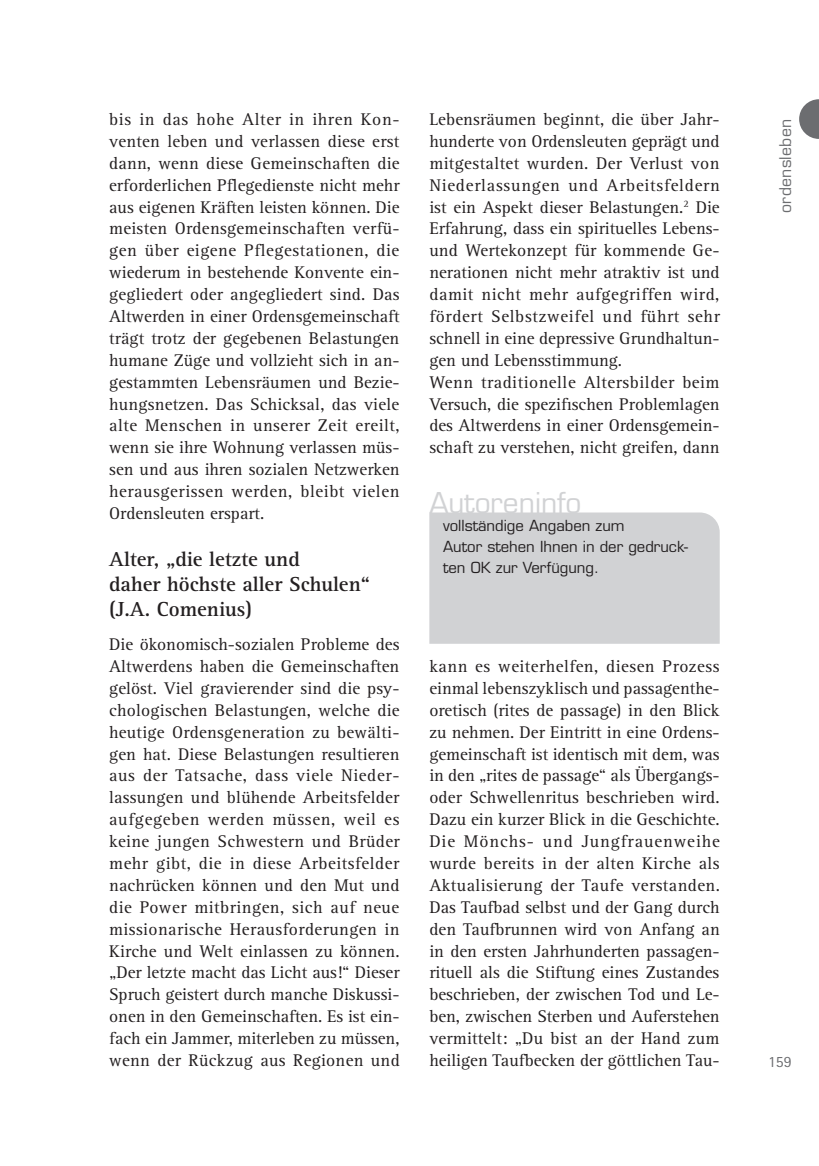
<style>
.page{position:relative;width:819px;height:1166px;background:#fff}
.page>*{position:absolute;margin:0;border:0;box-sizing:border-box;transform-origin:0 0}
.Headline{font:28px "Eurostile LT Std";color:#d1d2d4}
.Zwischenüberschrift{font:700 21px/25.2px "Rotis Serif Pro";color:#231f20}
.Fließtext{font:17.5px/21.9px "Rotis Serif Pro";color:#231f20;text-align:justify}
.t1{font:15.75px "Eurostile LT Std";letter-spacing:.02em;color:#6c6d70}
.t2{font:15.75px "Rotis Sans Serif Pro";color:#6c6d70}
.Autoreninfo_Buchinfo{font:14.88px/21px "Eurostile LT Std";color:#231f20}
</style>
<div class="page">
<svg style="left:799px;top:99px;width:20px;height:40px"></svg>
<div style="left:429px;top:512px;width:290px;height:132px;background:#d1d2d4"></div>
<p class="Fließtext" style="left:109px;top:109px;width:292px">bis in das hohe Alter in ihren Kon&shy;venten leben und verlassen diese erst dann, wenn diese Gemeinschaften die erforderlichen Pflegedienste nicht mehr aus eigenen Kräften leisten können. Die meisten Ordensgemeinschaften verfü&shy;gen über eigene Pflegestationen, die wiederum in bestehende Konvente ein&shy;gegliedert oder angegliedert sind. Das Altwerden in einer Ordensgemeinschaft trägt trotz der gegebenen Belastungen humane Züge und vollzieht sich in an&shy;gestammten Lebensräumen und Bezie&shy;hungsnetzen. Das Schicksal, das viele alte Menschen in unserer Zeit ereilt, wenn sie ihre Wohnung verlassen müs&shy;sen und aus ihren sozialen Netzwerken herausgerissen werden, bleibt vielen Ordensleuten erspart.</p>
<p class="Zwischenüberschrift" style="left:109px;top:546px;width:192px">Alter, „die letzte und</p>
<p class="Zwischenüberschrift" style="left:109px;top:572px;width:262px">daher höchste aller Schulen“ (J.A. Comenius)</p>
<p class="Fließtext" style="left:109px;top:634px;width:292px">Die ökonomisch-sozialen Probleme des Altwerdens haben die Gemeinschaften gelöst. Viel gravierender sind die psy&shy;chologischen Belastungen, welche die heutige Ordensgeneration zu bewälti&shy;gen hat. Diese Belastungen resultieren aus der Tatsache, dass viele Nieder&shy;lassungen und blühende Arbeitsfelder aufgegeben werden müssen, weil es keine jungen Schwestern und Brüder mehr gibt, die in diese Arbeitsfelder nachrücken können und den Mut und die Power mitbringen, sich auf neue missionarische Herausforderungen in Kirche und Welt einlassen zu können. „Der letzte macht das Licht aus!“ Dieser Spruch geistert durch manche Diskussi&shy;onen in den Gemeinschaften. Es ist ein&shy;fach ein Jammer, miterleben zu müssen, wenn der Rückzug aus Regionen und</p>
<p class="Fließtext" style="left:429px;top:109px;width:292px">Lebensräumen beginnt, die über Jahr&shy;hunderte von Ordensleuten geprägt und mitgestaltet wurden. Der Verlust von Niederlassungen und Arbeitsfeldern ist ein Aspekt dieser Belastungen.<sup>2</sup> Die Erfahrung, dass ein spirituelles Lebens&shy;und Wertekonzept für kommende Ge&shy;nerationen nicht mehr atraktiv ist und damit nicht mehr aufgegriffen wird, fördert Selbstzweifel und führt sehr schnell in eine depressive Grundhaltun&shy;gen und Lebensstimmung.</p>
<p class="Fließtext" style="left:429px;top:371px;width:292px">Wenn traditionelle Altersbilder beim Versuch, die spezifischen Problemlagen des Altwerdens in einer Ordensgemein&shy;schaft zu verstehen, nicht greifen, dann</p>
<p class="Headline" style="left:429px;top:485px;width:154px">Autoreninfo</p>
<p class="Autoreninfo_Buchinfo" style="left:443px;top:516px;width:183px">vollständige Angaben zum</p>
<p class="Autoreninfo_Buchinfo" style="left:443px;top:537px;width:246px">Autor stehen Ihnen in der gedruck&shy;ten OK zur Verfügung.</p>
<p class="Fließtext" style="left:429px;top:655px;width:292px">kann es weiterhelfen, diesen Prozess einmal lebenszyklisch und passagenthe&shy;oretisch (rites de passage) in den Blick zu nehmen. Der Eintritt in eine Ordens&shy;gemeinschaft ist identisch mit dem, was in den „rites de passage“ als Übergangs&shy;oder Schwellenritus beschrieben wird.<br>Dazu ein kurzer Blick in die Geschichte.<br>Die Mönchs- und Jungfrauenweihe wurde bereits in der alten Kirche als Aktualisierung der Taufe verstanden.<br>Das Taufbad selbst und der Gang durch den Taufbrunnen wird von Anfang an in den ersten Jahrhunderten passagen&shy;rituell als die Stiftung eines Zustandes beschrieben, der zwischen Tod und Le&shy;ben, zwischen Sterben und Auferstehen vermittelt: „Du bist an der Hand zum heiligen Taufbecken der göttlichen Tau-</p>
<p class="t1" style="left:775px;top:213px;width:95px;rotate:-90deg">ordensleben</p>
<p class="t2" style="left:768px;top:1052px;width:25px">159</p>
</div>
